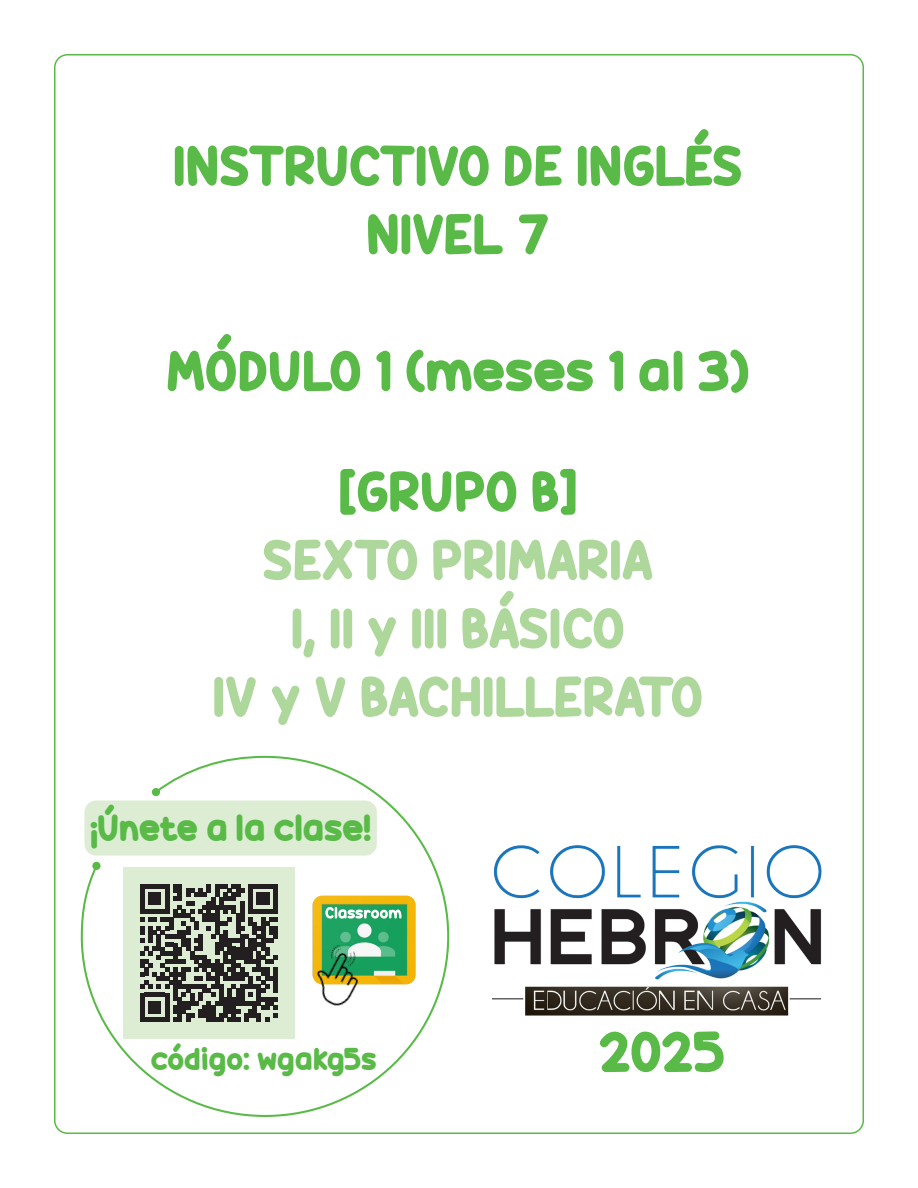
<style>
.page{position:relative;width:918px;height:1188px;background:#fff}
.page>*{position:absolute;margin:0;border:0;box-sizing:border-box;transform-origin:0 0}
.t1{font:57px "Candy Beans";letter-spacing:.01em;color:#59ba47}
.t2{font:57px "Candy Beans";letter-spacing:.015em;color:#aed79b}
.t3{font:57px "Candy Beans";letter-spacing:-.005em;color:#aed79b}
.t4{font:37.05px "Candy Beans";letter-spacing:.015em;color:#59ba47}
.t5{font:30.75px "Candy Beans";letter-spacing:.01em;color:#59ba47}
</style>
<div class="page">
<svg style="left:80px;top:755px;width:370px;height:362px"></svg>
<div style="left:92px;top:862px;width:9px;height:8px;background:#59ba47;border-radius:50%"></div>
<div style="left:152px;top:788px;width:8px;height:8px;background:#59ba47;border-radius:50%"></div>
<img style="left:491px;top:845px;width:331px;height:171px">
<img style="left:313px;top:896px;width:103px;height:88px">
<svg style="left:325px;top:907px;width:77px;height:12px"></svg>
<img style="left:308px;top:938px;width:65px;height:75px">
<div style="left:123px;top:868px;width:171px;height:171px;background:#dcedd4"></div>
<svg style="left:140px;top:884px;width:138px;height:138px"></svg>
<p class="t1" style="left:175px;top:128px;width:570px">INSTRUCTIVO DE INGLÉS</p>
<p class="t1" style="left:368px;top:197px;width:183px">NIVEL 7</p>
<p class="t1" style="left:168px;top:333px;width:584px">MÓDULO 1 (meses 1 al 3)</p>
<p class="t1" style="left:340px;top:454px;width:239px">[GRUPO B]</p>
<p class="t2" style="left:264px;top:522px;width:392px">SEXTO PRIMARIA</p>
<p class="t2" style="left:293px;top:591px;width:334px">I, II y III BÁSICO</p>
<p class="t3" style="left:214px;top:659px;width:491px">IV y V BACHILLERATO</p>
<p class="t4" style="left:91px;top:804px;width:283px">¡Únete a la clase!</p>
<p class="t5" style="left:151px;top:1039px;width:227px">código: wgakg5s</p>
<p class="t1" style="left:600px;top:1014px;width:127px">2025</p>
</div>
